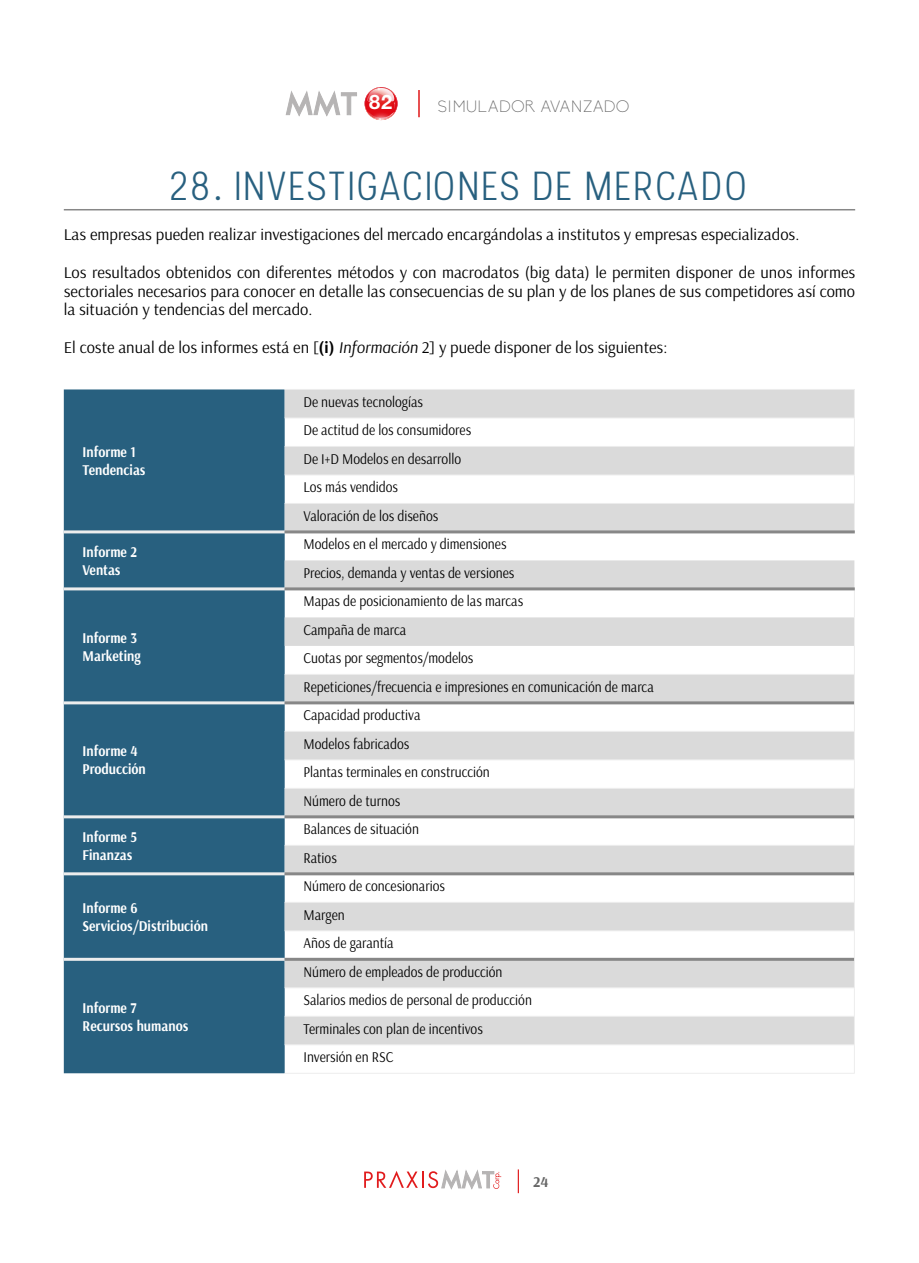
<style>
.page{position:relative;width:919px;height:1263px;background:#fff}
.page>*{position:absolute;margin:0;border:0;box-sizing:border-box;transform-origin:0 0}
.t1{font:300 40.5px "Stellar";letter-spacing:.02em;color:#28607f}
.t2{font:700 19.95px "Helvetica Neue";color:#fff}
.t3{font:16.5px/18.8px "Arsenal";color:#000;text-align:justify}
.t4{font:300 16.2px "Biko";letter-spacing:.03em;color:#666}
.t5{font:15px/28.5px "Arsenal";color:#000;scale:.9 1}
.t6{font:700 15px/18px "Arsenal";color:#fff;scale:.9 1}
.t7{font:700 15px "Arsenal";color:#666}
.s1{font-weight:700}
.s2{font-style:italic}
</style>
<div class="page">
<svg style="left:364px;top:1170px;width:137px;height:19px"></svg>
<svg style="left:517px;top:1169px;width:2px;height:24px"></svg>
<svg style="left:364px;top:87px;width:33px;height:34px"></svg>
<svg style="left:285px;top:91px;width:72px;height:26px"></svg>
<hr style="left:418px;top:90px;width:2px;height:27px;background:#e11c1d">
<hr style="left:64px;top:209px;width:791px;height:1px;background:#878787">
<div style="left:64px;top:389px;width:221px;height:684px;background:#28607f"></div>
<svg style="left:285px;top:390px;width:569px;height:654px;fill:#dadada"></svg>
<div style="left:285px;top:931px;width:569px;height:28px;background:#fff"></div>
<svg style="left:854px;top:590px;width:1px;height:27px"></svg>
<hr style="left:285px;top:674px;width:569px;height:1px;background:#ededed">
<hr style="left:285px;top:731px;width:569px;height:1px;background:#ededed">
<hr style="left:285px;top:759px;width:569px;height:1px;background:#ededed">
<hr style="left:285px;top:788px;width:569px;height:1px;background:#ededed">
<hr style="left:285px;top:845px;width:569px;height:1px;background:#ededed">
<hr style="left:285px;top:902px;width:569px;height:1px;background:#ededed">
<hr style="left:285px;top:930px;width:569px;height:1px;background:#ededed">
<hr style="left:285px;top:987px;width:569px;height:1px;background:#ededed">
<hr style="left:285px;top:1016px;width:569px;height:1px;background:#ededed">
<hr style="left:285px;top:1044px;width:569px;height:1px;background:#ededed">
<svg style="left:854px;top:646px;width:1px;height:427px"></svg>
<hr style="left:285px;top:1073px;width:569px;height:1px;background:#ededed">
<hr style="left:64px;top:530px;width:221px;height:3px;background:#ededed">
<hr style="left:64px;top:587px;width:221px;height:3px;background:#ededed">
<hr style="left:64px;top:701px;width:221px;height:3px;background:#ededed">
<hr style="left:64px;top:815px;width:221px;height:3px;background:#ededed">
<hr style="left:64px;top:872px;width:221px;height:3px;background:#ededed">
<hr style="left:64px;top:958px;width:221px;height:3px;background:#ededed">
<hr style="left:285px;top:389px;width:569px;height:1px;background:#ededed">
<hr style="left:285px;top:418px;width:569px;height:1px;background:#ededed">
<hr style="left:285px;top:446px;width:569px;height:1px;background:#ededed">
<hr style="left:285px;top:475px;width:569px;height:1px;background:#ededed">
<hr style="left:285px;top:503px;width:569px;height:1px;background:#ededed">
<svg style="left:854px;top:390px;width:1px;height:140px"></svg>
<hr style="left:285px;top:530px;width:569px;height:3px;background:#878787">
<hr style="left:285px;top:587px;width:569px;height:3px;background:#878787">
<hr style="left:285px;top:701px;width:569px;height:3px;background:#878787">
<hr style="left:285px;top:815px;width:569px;height:3px;background:#878787">
<hr style="left:285px;top:872px;width:569px;height:3px;background:#878787">
<hr style="left:285px;top:958px;width:569px;height:3px;background:#878787">
<h2 class="t2" style="left:369px;top:90px;width:25px">82</h2>
<p class="t4" style="left:437px;top:97px;width:193px">SIMULADOR AVANZADO</p>
<h1 class="t1" style="left:170px;top:163px;width:581px">28. INVESTIGACIONES DE MERCADO</h1>
<p class="t3" style="left:64px;top:226px;width:737px">Las empresas pueden realizar investigaciones del mercado encargándolas a institutos y empresas especializados.</p>
<p class="t3" style="left:64px;top:263px;width:792px">Los resultados obtenidos con diferentes métodos y con macrodatos (big data) le permiten disponer de unos informes sectoriales necesarios para conocer en detalle las consecuencias de su plan y de los planes de sus competidores así como la situación y tendencias del mercado.</p>
<p class="t3" style="left:64px;top:338px;width:605px">El coste anual de los informes está en [<span class="s1">(i)</span> <span class="s2">Información</span> 2] y puede disponer de los siguientes:</p>
<p class="t6" style="left:83px;top:444px;width:71px">Informe 1<br>Tendencias</p>
<p class="t5" style="left:303px;top:387px;width:188px">De nuevas tecnologías<br>De actitud de los consumidores<br>De I+D Modelos en desarrollo<br>Los más vendidos<br>Valoración de los diseños</p>
<p class="t6" style="left:83px;top:543px;width:62px">Informe 2<br>Ventas</p>
<p class="t5" style="left:303px;top:530px;width:236px">Modelos en el mercado y dimensiones<br>Precios, demanda y ventas de versiones</p>
<p class="t6" style="left:83px;top:629px;width:66px">Informe 3<br>Marketing</p>
<p class="t6" style="left:83px;top:743px;width:72px">Informe 4<br>Producción</p>
<p class="t5" style="left:303px;top:587px;width:391px">Mapas de posicionamiento de las marcas<br>Campaña de marca<br>Cuotas por segmentos/modelos<br>Repeticiones/frecuencia e impresiones en comunicación de marca</p>
<p class="t5" style="left:303px;top:701px;width:209px">Capacidad productiva<br>Modelos fabricados<br>Plantas terminales en construcción<br>Número de turnos</p>
<p class="t6" style="left:83px;top:828px;width:62px">Informe 5<br>Finanzas</p>
<p class="t5" style="left:303px;top:815px;width:130px">Balances de situación<br>Ratios</p>
<p class="t6" style="left:83px;top:899px;width:141px">Informe 6<br>Servicios/Distribución</p>
<p class="t5" style="left:303px;top:872px;width:159px">Número de concesionarios<br>Margen<br>Años de garantía</p>
<p class="t6" style="left:83px;top:999px;width:119px">Informe 7<br>Recursos humanos</p>
<p class="t5" style="left:303px;top:957px;width:255px">Número de empleados de producción<br>Salarios medios de personal de producción<br>Terminales con plan de incentivos<br>Inversión en RSC</p>
<p class="t7" style="left:533px;top:1173px;width:17px">24</p>
</div>
